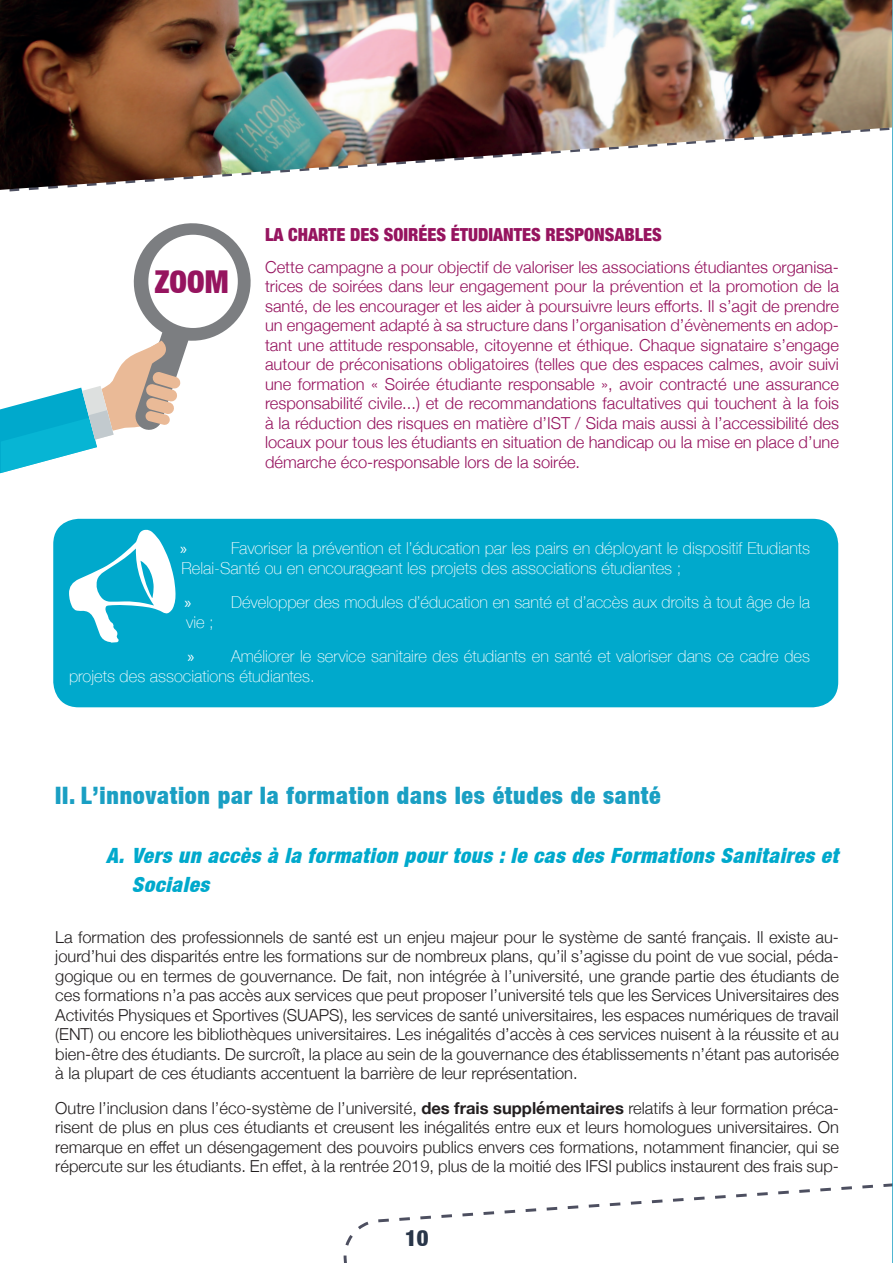
<style>
.page{position:relative;width:893px;height:1263px;background:#fff}
.page>*{position:absolute;margin:0;border:0;box-sizing:border-box;transform-origin:0 0}
.t1{font:900 condensed 31.5px "Helvetica Neue LT";color:#96145f}
.t2{font:900 condensed 24px "Helvetica Neue LT";letter-spacing:.03em;color:#1a9fc3}
.t3{font:900 condensed 22.5px "Helvetica Neue LT";color:#293649}
.t4{font:italic 900 condensed 21px/28.3px "Helvetica Neue LT";letter-spacing:.03em;color:#00a9cc}
.t5{font:900 condensed 18px "Helvetica Neue";color:#96145f}
.t6{font:300 16.5px/19.5px "Helvetica Neue";color:#231f20;text-align:justify}
.t7{font:300 16.5px/19.5px "Helvetica Neue";color:#96145f;text-align:justify}
.t8{font:100 16.5px/19.5px "Helvetica Neue";color:#fff}
.t9{font:16.5px "Myriad Pro";color:#fff}
.s1{font-family:"Myriad Pro";font-weight:400}
.s2{font-weight:700}
</style>
<div class="page">
<svg style="left:344px;top:1183px;width:548px;height:80px"></svg>
<hr style="left:892px;top:0;width:1px;height:1263px;background:#1a9fc3">
<img style="left:0;top:0;width:892px;height:190px">
<svg style="left:0;top:223px;width:251px;height:250px"></svg>
<div style="left:148px;top:235px;width:90px;height:93px;background:#fff;border-radius:50%"></div>
<div style="left:53px;top:519px;width:785px;height:188px;background:#00a9cc;border-radius:26px"></div>
<svg style="left:69px;top:529px;width:107px;height:114px"></svg>
<p class="t5" style="left:265px;top:220px;width:398px">LA CHARTE DES SOIRÉES ÉTUDIANTES RESPONSABLES</p>
<h1 class="t1" style="left:154px;top:262px;width:76px">ZOOM</h1>
<p class="t7" style="left:265px;top:256px;width:575px">Cette campagne a pour objectif de valoriser les associations étudiantes organisa&shy;trices de soirées dans leur engagement pour la prévention et la promotion de la santé, de les encourager et les aider à poursuivre leurs efforts. Il s’agit de prendre un engagement adapté à sa structure dans l’organisation d’évènements en adop&shy;tant une attitude responsable, citoyenne et éthique. Chaque signataire s’engage autour de préconisations obligatoires (telles que des espaces calmes, avoir suivi une formation « Soirée étudiante responsable », avoir contracté une assurance responsabilité́ civile...) et de recommandations facultatives qui touchent à la fois à la réduction des risques en matière d’IST / Sida mais aussi à l’accessibilité des locaux pour tous les étudiants en situation de handicap ou la mise en place d’une démarche éco-responsable lors de la soirée.</p>
<p class="t8" style="left:182px;top:538px;width:630px;text-indent:50px">Favoriser la prévention et l’éducation par les pairs en déployant le dispositif Etudiants<br>Relai-Santé ou en encourageant les projets des associations étudiantes ;</p>
<p class="t8" style="left:185px;top:592px;width:627px"><span class="s1">»</span> Développer des modules d’éducation en santé et d’accès aux droits à tout âge de la vie ;</p>
<p class="t8" style="left:69px;top:646px;width:742px;text-indent:119px"><span class="s1">»</span> Améliorer le service sanitaire des étudiants en santé et valoriser dans ce cadre des projets des associations étudiantes.</p>
<p class="t9" style="left:180px;top:539px;width:8px">»</p>
<h2 class="t2" style="left:55px;top:780px;width:607px">II. L’innovation par la formation dans les études de santé</h2>
<p class="t4" style="left:132px;top:841px;width:708px;text-indent:-26px">A. Vers un accès à la formation pour tous : le cas des Formations Sanitaires et<br>Sociales</p>
<p class="t6" style="left:55px;top:926px;width:785px">La formation des professionnels de santé est un enjeu majeur pour le système de santé français. Il existe au&shy;jourd’hui des disparités entre les formations sur de nombreux plans, qu’il s’agisse du point de vue social, péda&shy;gogique ou en termes de gouvernance. De fait, non intégrée à l’université, une grande partie des étudiants de ces formations n’a pas accès aux services que peut proposer l’université tels que les Services Universitaires des Activités Physiques et Sportives (SUAPS), les services de santé universitaires, les espaces numériques de travail (ENT) ou encore les bibliothèques universitaires. Les inégalités d’accès à ces services nuisent à la réussite et au bien-être des étudiants. De surcroît, la place au sein de la gouvernance des établissements n’étant pas autorisée à la plupart de ces étudiants accentuent la barrière de leur représentation.</p>
<p class="t6" style="left:55px;top:1097px;width:785px">Outre l’inclusion dans l’éco-système de l’université, <span class="s2">des frais supplémentaires</span> relatifs à leur formation préca&shy;risent de plus en plus ces étudiants et creusent les inégalités entre eux et leurs homologues universitaires. On remarque en effet un désengagement des pouvoirs publics envers ces formations, notamment financier, qui se répercute sur les étudiants. En effet, à la rentrée 2019, plus de la moitié des IFSI publics instaurent des frais sup-</p>
<h3 class="t3" style="left:405px;top:1224px;width:25px">10</h3>
</div>
